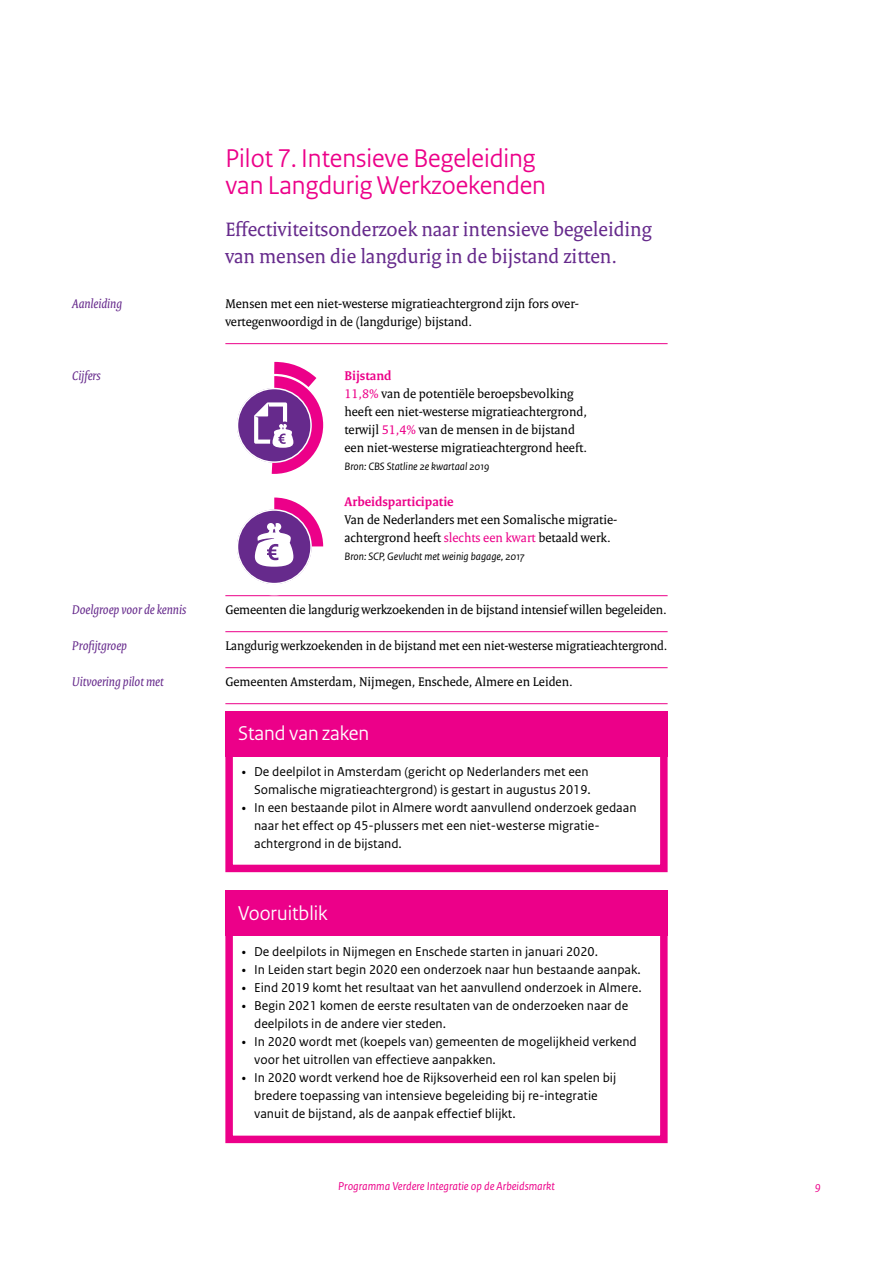
<style>
.page{position:relative;width:893px;height:1263px;background:#fff}
.page>*{position:absolute;margin:0;border:0;box-sizing:border-box;transform-origin:0 0}
.t1{font:27px/27px "Rijksoverheid Sans Heading";color:#ec0089}
.t2{font:21px/27px "Rijksoverheid Serif";color:#662a8c}
.t3{font:21px "Rijksoverheid Sans Heading";color:#fff}
.t4{font:13.5px/18px "Rijksoverheid Sans Web Text Regular 2";color:#000}
.t5{font:13.5px/18px "Rijksoverheid Serif";color:#000}
.t6{font:italic 13.5px "Rijksoverheid Serif";color:#662a8c}
.t7{font:700 13.5px "Rijksoverheid Serif";color:#ec0089}
.t8{font:italic 12px "Rijksoverheid Sans Text";color:#ec0089}
.t9{font:italic 11.25px "Rijksoverheid Sans Text";color:#000}
.s1{font-weight:700;color:#ec0089}
.s2{color:#ec0089}
.s3{font-family:"Rijksoverheid Serif"}
</style>
<div class="page">
<hr style="left:225px;top:343px;width:443px;height:1px;background:#ec0089">
<hr style="left:225px;top:595px;width:443px;height:1px;background:#ec0089">
<hr style="left:225px;top:631px;width:443px;height:1px;background:#ec0089">
<hr style="left:225px;top:667px;width:443px;height:1px;background:#ec0089">
<hr style="left:225px;top:703px;width:443px;height:1px;background:#ec0089">
<div style="left:225px;top:713px;width:443px;height:159px;border:8px solid #ec0089"></div>
<div style="left:225px;top:711px;width:443px;height:46px;background:#ec0089"></div>
<div style="left:225px;top:892px;width:443px;height:251px;border:8px solid #ec0089"></div>
<div style="left:225px;top:890px;width:443px;height:46px;background:#ec0089"></div>
<svg style="left:237px;top:361px;width:87px;height:223px"></svg>
<p class="t6" style="left:72px;top:295px;width:51px">Aanleiding</p>
<p class="t6" style="left:72px;top:367px;width:30px">Cijfers</p>
<p class="t6" style="left:72px;top:601px;width:115px">Doelgroep voor de kennis</p>
<p class="t6" style="left:72px;top:637px;width:56px">Profijtgroep</p>
<p class="t6" style="left:72px;top:673px;width:93px">Uitvoering pilot met</p>
<h1 class="t1" style="left:225px;top:145px;width:322px">Pilot 7. Intensieve Begeleiding van Langdurig Werkzoekenden</h1>
<h2 class="t2" style="left:225px;top:215px;width:428px">Effectiviteitsonderzoek naar intensieve begeleiding van mensen die langdurig in de bijstand zitten.</h2>
<p class="t5" style="left:225px;top:294px;width:355px">Mensen met een niet-westerse migratieachtergrond zijn fors over&shy;vertegenwoordigd in de (langdurige) bijstand.</p>
<p class="t5" style="left:344px;top:366px;width:244px"><span class="s1">Bijstand<br></span><span class="s2">11,8%</span> van de potentiële beroepsbevolking heeft een niet-westerse migratieachtergrond, terwijl <span class="s2">51,4%</span> van de mensen in de bijstand een niet-westerse migratieachtergrond heeft.</p>
<p class="t9" style="left:344px;top:460px;width:146px">Bron: CBS Statline 2e kwartaal 2019</p>
<p class="t7" style="left:344px;top:493px;width:111px">Arbeidsparticipatie</p>
<p class="t5" style="left:344px;top:510px;width:274px">Van de Nederlanders met een Somalische migratie&shy;achtergrond heeft <span class="s2">slechts een kwart</span> betaald werk.</p>
<p class="t9" style="left:344px;top:550px;width:181px">Bron: SCP, Gevlucht met weinig bagage, 2017</p>
<p class="t5" style="left:225px;top:600px;width:443px">Gemeenten die langdurig werkzoekenden in de bijstand intensief willen begeleiden.</p>
<p class="t5" style="left:225px;top:636px;width:444px">Langdurig werkzoekenden in de bijstand met een niet-westerse migratieachtergrond.</p>
<p class="t5" style="left:225px;top:672px;width:349px">Gemeenten Amsterdam, Nijmegen, Enschede, Almere en Leiden.</p>
<h2 class="t3" style="left:238px;top:721px;width:133px">Stand van zaken</h2>
<p class="t4" style="left:241px;top:762px;width:351px;text-align:right"><span class="s3">•</span> De deelpilot in Amsterdam (gericht op Nederlanders met een<br>Somalische migratieachtergrond) is gestart in augustus 2019.</p>
<p class="t4" style="left:254px;top:798px;width:384px;text-indent:-13px"><span class="s3">•</span> In een bestaande pilot in Almere wordt aanvullend onderzoek gedaan naar het effect op 45-plussers met een niet-westerse migratie&shy;achtergrond in de bijstand.</p>
<h2 class="t3" style="left:238px;top:901px;width:91px">Vooruitblik</h2>
<p class="t4" style="left:241px;top:942px;width:358px"><span class="s3">•</span> De deelpilots in Nijmegen en Enschede starten in januari 2020.</p>
<p class="t4" style="left:241px;top:960px;width:401px"><span class="s3">•</span> In Leiden start begin 2020 een onderzoek naar hun bestaande aanpak.</p>
<p class="t4" style="left:241px;top:978px;width:402px"><span class="s3">•</span> Eind 2019 komt het resultaat van het aanvullend onderzoek in Almere.</p>
<p class="t4" style="left:254px;top:996px;width:376px;text-indent:-13px"><span class="s3">•</span> Begin 2021 komen de eerste resultaten van de onderzoeken naar de deelpilots in de andere vier steden.</p>
<p class="t4" style="left:254px;top:1032px;width:384px;text-indent:-13px"><span class="s3">•</span> In 2020 wordt met (koepels van) gemeenten de mogelijkheid verkend voor het uitrollen van effectieve aanpakken.</p>
<p class="t4" style="left:254px;top:1068px;width:364px;text-indent:-13px"><span class="s3">•</span> In 2020 wordt verkend hoe de Rijksoverheid een rol kan spelen bij bredere toepassing van intensieve begeleiding bij re-integratie vanuit de bijstand, als de aanpak effectief blijkt.</p>
<p class="t8" style="left:338px;top:1179px;width:218px">Programma Verdere Integratie op de Arbeidsmarkt</p>
<p class="t8" style="left:815px;top:1179px;width:7px">9</p>
</div>
